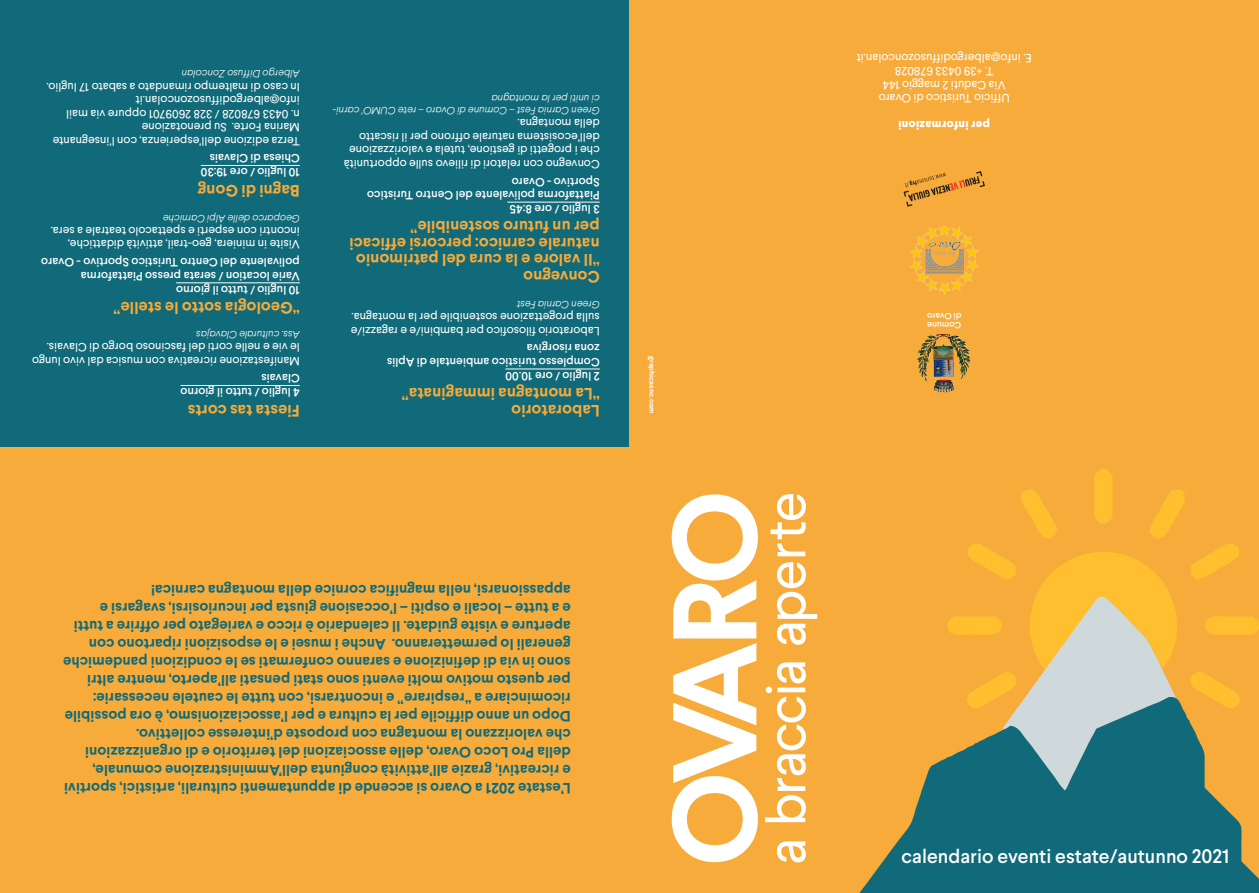
<style>
.page{position:relative;width:1259px;height:893px;background:#fff}
.page>*{position:absolute;margin:0;border:0;box-sizing:border-box;transform-origin:0 0}
.t1{font:700 118.8px "Larsseit";letter-spacing:-.085em;color:#fff}
.t2{font:55.2px "Larsseit";letter-spacing:-.03em;color:#fff}
.t3{font:500 19.5px "Larsseit";color:#fff}
.t4{font:700 16.5px/16.5px "Larsseit";color:#f6ab3b}
.t5{font:700 15px/18px "Larsseit";color:#106a79}
.t6{font:12px/13.5px "Larsseit";color:#fff}
.t7{font:500 12px/13.6px "Larsseit";color:#fff}
.t8{font:800 12px "Larsseit";color:#fff}
.t9{font:italic 300 10.5px/12px "Larsseit";color:#fff}
.t10{font:500 9px/9px "Larsseit";color:#fff}
.t11{font:700 7.5px "Larsseit";color:#fff}
</style>
<div class="page">
<div style="left:629px;top:446px;width:630px;height:447px;background:#f6ab3b"></div>
<svg style="left:947px;top:469px;width:312px;height:228px"></svg>
<svg style="left:859px;top:697px;width:400px;height:196px;fill:#106a79"></svg>
<div style="left:0;top:446px;width:629px;height:447px;background:#f6ab3b"></div>
<div style="left:0;top:0;width:629px;height:446px;background:#106a79"></div>
<hr style="left:505px;top:369px;width:95px;height:1px;background:#fff">
<hr style="left:507px;top:202px;width:93px;height:1px;background:#fff">
<hr style="left:180px;top:385px;width:120px;height:1px;background:#fff">
<hr style="left:176px;top:283px;width:124px;height:1px;background:#fff">
<hr style="left:201px;top:165px;width:99px;height:1px;background:#fff">
<div style="left:629px;top:0;width:630px;height:446px;background:#f6ab3b"></div>
<svg style="left:903px;top:171px;width:82px;height:36px"></svg>
<img style="left:918px;top:334px;width:52px;height:58px">
<img style="left:910px;top:225px;width:69px;height:70px">
<p class="t9" style="left:300px;top:80px;width:119px;rotate:-180deg">Albergo Diffuso Zoncolan</p>
<p class="t6" style="left:300px;top:148px;width:255px;rotate:-180deg">Terza edizione dell’esperienza, con l’insegnante Marina Forte. Su prenotazione<br>n. 0433 678028 / 328 2609701 oppure via mail info@albergodiffusozoncolan.it<br>In caso di maltempo rimandato a sabato 17 luglio.</p>
<p class="t7" style="left:300px;top:179px;width:101px;rotate:-180deg">10 luglio / ore 19:30<br>Chiesa di Clavais</p>
<p class="t4" style="left:300px;top:199px;width:103px;rotate:-180deg">Bagni di Gong</p>
<p class="t9" style="left:300px;top:224px;width:138px;rotate:-180deg">Geoparco delle Alpi Carniche</p>
<p class="t6" style="left:300px;top:251px;width:251px;rotate:-180deg">Visite in miniera, geo-trail, attività didattiche, incontri con esperti e spettacolo teatrale a sera.</p>
<p class="t7" style="left:300px;top:297px;width:260px;rotate:-180deg">10 luglio / tutto il giorno<br>Varie location / serata presso Piattaforma polivalente del Centro Turistico Sportivo - Ovaro</p>
<p class="t4" style="left:300px;top:316px;width:188px;rotate:-180deg">“Geologia sotto le stelle”</p>
<p class="t9" style="left:300px;top:341px;width:105px;rotate:-180deg">Ass. culturale Clavajas</p>
<p class="t6" style="left:300px;top:368px;width:269px;rotate:-180deg">Manifestazione ricreativa con musica dal vivo lungo le vie e nelle corti del fascinoso borgo di Clavais.</p>
<p class="t7" style="left:300px;top:399px;width:121px;rotate:-180deg">4 luglio / tutto il giorno<br>Clavais</p>
<p class="t4" style="left:300px;top:419px;width:114px;rotate:-180deg">Fiesta tas corts</p>
<p class="t9" style="left:600px;top:117px;width:269px;rotate:-180deg">Green Carnia Fest – Comune di Ovaro – rete CUMO’ carni&shy;ci uniti per la montagna</p>
<p class="t6" style="left:600px;top:171px;width:257px;rotate:-180deg">Convegno con relatori di rilievo sulle opportunità che i progetti di gestione, tutela e valorizzazione dell’ecosistema naturale offrono per il riscatto della montagna.</p>
<p class="t7" style="left:600px;top:216px;width:234px;rotate:-180deg">3 luglio / ore 8:45<br>Piattaforma polivalente del Centro Turistico<br>Sportivo - Ovaro</p>
<p class="t4" style="left:600px;top:285px;width:252px;rotate:-180deg">Convegno<br>“Il valore e la cura del patrimonio naturale carnico: percorsi efficaci per un futuro sostenibile”</p>
<p class="t9" style="left:600px;top:311px;width:84px;rotate:-180deg">Green Carnia Fest</p>
<p class="t6" style="left:600px;top:338px;width:250px;rotate:-180deg">Laboratorio filosofico per bambini/e e ragazzi/e sulla progettazione sostenibile per la montagna.</p>
<p class="t7" style="left:600px;top:383px;width:214px;rotate:-180deg">2 luglio / ore 10.00<br>Complesso turistico ambientale di Aplis zona risorgiva</p>
<p class="t4" style="left:600px;top:419px;width:199px;rotate:-180deg">Laboratorio<br>“La montagna immaginata”</p>
<p class="t5" style="left:571px;top:797px;width:509px;rotate:-180deg">L’estate 2021 a Ovaro si accende di appuntamenti culturali, artistici, sportivi e ricreativi, grazie all’attività congiunta dell’Amministrazione comunale, della Pro Loco Ovaro, delle associazioni del territorio e di organizzazioni che valorizzano la montagna con proposte d’interesse collettivo.<br>Dopo un anno difficile per la cultura e per l’associazionismo, è ora possibile ricominciare a “respirare” e incontrarsi, con tutte le cautele necessarie:<br>per questo motivo molti eventi sono stati pensati all’aperto, mentre altri sono in via di definizione e saranno confermati se le condizioni pandemiche generali lo permetteranno. Anche i musei e le esposizioni ripartono con aperture e visite guidate. Il calendario è ricco e variegato per offrire a tutti e a tutte – locali e ospiti – l’occasione giusta per incuriosirsi, svagarsi e appassionarsi, nella magnifica cornice della montagna carnica!</p>
<p class="t6" style="left:1031px;top:105px;width:177px;text-align:center;rotate:-180deg">Ufficio Turistico di Ovaro<br>Via Caduti 2 maggio 144<br>T. +39 0433 678028<br>E. info@albergodiffusozoncolan.it</p>
<p class="t8" style="left:990px;top:133px;width:93px;rotate:-180deg">per informazioni</p>
<p class="t11" style="left:657px;top:356px;width:59px;rotate:90deg">graphicasnc.com</p>
<p class="t1" style="left:638px;top:866px;width:378px;rotate:-90deg">OVARO</p>
<p class="t2" style="left:751px;top:865px;width:375px;rotate:-90deg">a braccia aperte</p>
<p class="t10" style="left:961px;top:330px;width:36px;rotate:-180deg">Comune di Ovaro</p>
<p class="t3" style="left:901px;top:844px;width:329px">calendario eventi estate/autunno 2021</p>
</div>
